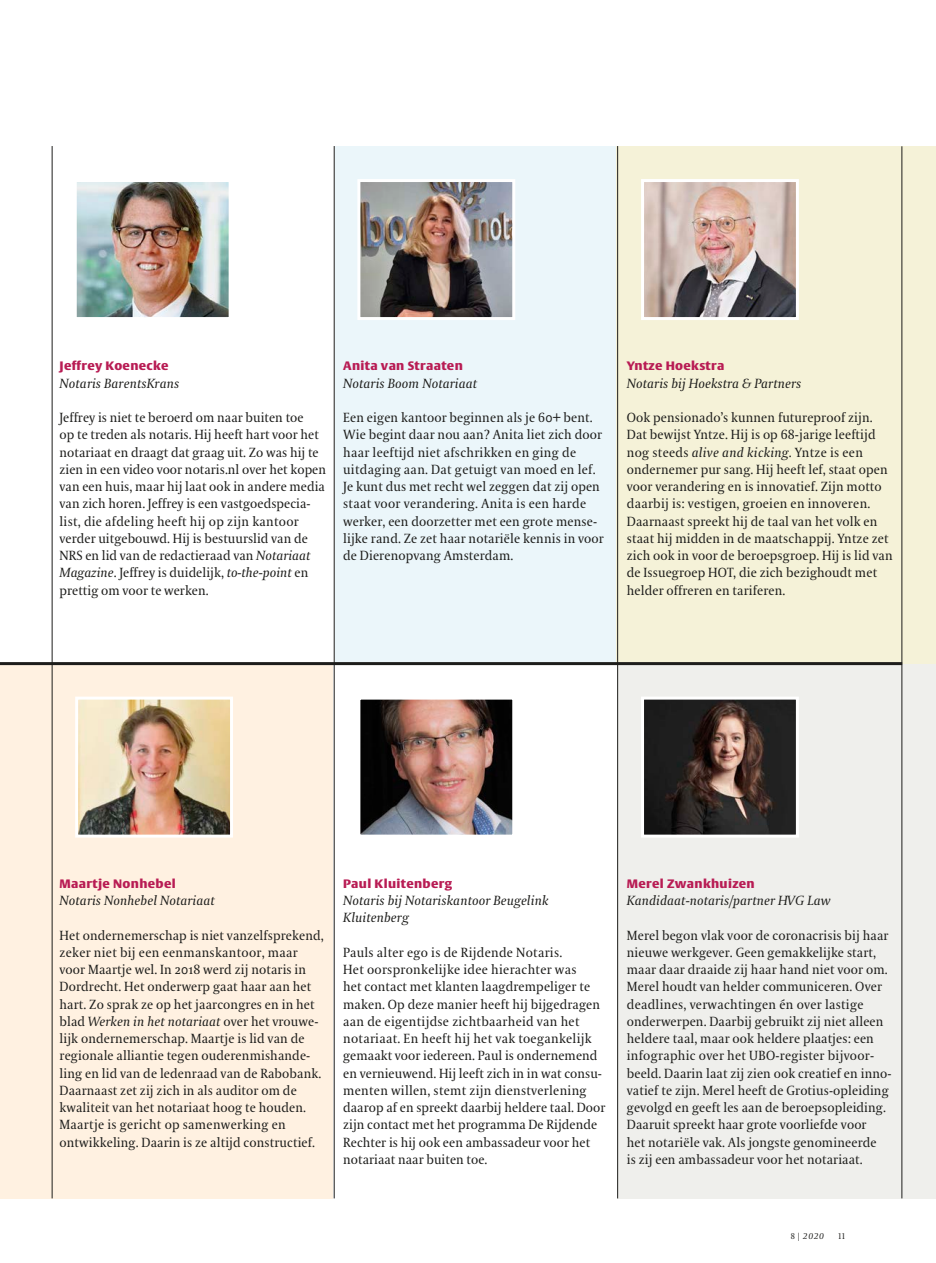
<style>
.page{position:relative;width:936px;height:1263px;background:#fff}
.page>*{position:absolute;margin:0;border:0;box-sizing:border-box;transform-origin:0 0}
.t1{font:13.2px/17.2px "VPRO Coranto";letter-spacing:.01em;color:#1d1d1b}
.t2{font:italic 13.2px/17.2px "VPRO Coranto";letter-spacing:.01em;color:#1d1d1b}
.t3{font:700 12px "VPRO Vesta";letter-spacing:.03em;color:#b81c54}
.t4{font:italic 8.25px "VPRO Coranto";color:#1d1d1b}
.t5{font:8.25px "VPRO Coranto Cn";color:#1d1d1b}
.s1{font-style:italic}
.s2{font-family:"VPRO Coranto Cn";font-style:normal}
</style>
<div class="page">
<div style="left:334px;top:146px;width:283px;height:518px;background:#ebf6fa"></div>
<div style="left:0;top:664px;width:333px;height:534px;background:#fff1e1"></div>
<div style="left:617px;top:664px;width:318px;height:534px;background:#efefec"></div>
<div style="left:617px;top:146px;width:318px;height:518px;background:#f5f2d8"></div>
<hr style="left:52px;top:146px;width:1px;height:1052px;background:#1d1d1b">
<hr style="left:617px;top:146px;width:1px;height:1052px;background:#1d1d1b">
<hr style="left:901px;top:146px;width:1px;height:1052px;background:#1d1d1b">
<hr style="left:334px;top:146px;width:1px;height:1052px;background:#1d1d1b">
<hr style="left:0;top:662px;width:902px;height:3px;background:#1d1d1b">
<img style="left:79px;top:701px;width:150px;height:133px">
<div style="left:75px;top:697px;width:158px;height:141px;border:3px solid #fff"></div>
<img style="left:361px;top:701px;width:150px;height:133px">
<div style="left:357px;top:697px;width:158px;height:141px;border:3px solid #fff"></div>
<img style="left:361px;top:183px;width:150px;height:133px">
<div style="left:357px;top:179px;width:158px;height:141px;border:3px solid #fff"></div>
<img style="left:78px;top:183px;width:149px;height:133px">
<div style="left:74px;top:179px;width:157px;height:141px;border:3px solid #fff"></div>
<img style="left:645px;top:701px;width:149px;height:133px">
<div style="left:641px;top:697px;width:157px;height:141px;border:3px solid #fff"></div>
<img style="left:645px;top:183px;width:149px;height:133px">
<div style="left:641px;top:179px;width:157px;height:141px;border:3px solid #fff"></div>
<p class="t3" style="left:60px;top:361px;width:110px">Jeffrey Koenecke</p>
<p class="t2" style="left:60px;top:375px;width:121px">Notaris BarentsKrans</p>
<p class="t1" style="left:60px;top:409px;width:268px">Jeffrey is niet te beroerd om naar buiten toe<br>op te treden als notaris. Hij heeft hart voor het notariaat en draagt dat graag uit. Zo was hij te zien in een video voor notaris.nl over het kopen van een huis, maar hij laat ook in andere media van zich horen. Jeffrey is een vastgoedspecia&shy;list, die afdeling heeft hij op zijn kantoor verder uitgebouwd. Hij is bestuurslid van de NRS en lid van de redactieraad van <span class="s1">Notariaat Magazine</span>. Jeffrey is duidelijk, <span class="s1">to-the-point</span> en prettig om voor te werken.</p>
<p class="t3" style="left:343px;top:361px;width:121px">Anita van Straaten</p>
<p class="t2" style="left:343px;top:375px;width:135px">Notaris Boom Notariaat</p>
<p class="t1" style="left:343px;top:409px;width:262px">Een eigen kantoor beginnen als je 60+ bent.<br>Wie begint daar nou aan? Anita liet zich door haar leeftijd niet afschrikken en ging de uitdaging aan. Dat getuigt van moed en lef.<br>Je kunt dus met recht wel zeggen dat zij open staat voor verandering. Anita is een harde werker, een doorzetter met een grote mense&shy;lijke rand. Ze zet haar notariële kennis in voor de Dierenopvang Amsterdam.</p>
<p class="t3" style="left:626px;top:361px;width:99px">Yntze Hoekstra</p>
<p class="t2" style="left:626px;top:375px;width:176px">Notaris bij Hoekstra &amp; Partners</p>
<p class="t1" style="left:626px;top:409px;width:267px">Ook pensionado’s kunnen futureproof zijn.<br>Dat bewijst Yntze. Hij is op 68-jarige leeftijd nog steeds <span class="s1">alive and kicking</span>. Yntze is een ondernemer pur sang. Hij heeft lef, staat open voor verandering en is innovatief. Zijn motto daarbij is: vestigen, groeien en innoveren.<br>Daarnaast spreekt hij de taal van het volk en staat hij midden in de maatschappij. Yntze zet zich ook in voor de beroepsgroep. Hij is lid van de Issuegroep HOT, die zich bezighoudt met helder offreren en tariferen.</p>
<p class="t3" style="left:60px;top:878px;width:118px">Maartje Nonhebel</p>
<p class="t2" style="left:60px;top:892px;width:157px">Notaris Nonhebel Notariaat</p>
<p class="t1" style="left:60px;top:926px;width:266px">Het ondernemerschap is niet vanzelfsprekend, zeker niet bij een eenmanskantoor, maar voor Maartje wel. In 2018 werd zij notaris in Dordrecht. Het onderwerp gaat haar aan het hart. Zo sprak ze op het jaarcongres en in het blad <span class="s1">Werken in het notariaat</span> over het vrouwe&shy;lijk ondernemerschap. Maartje is lid van de regionale alliantie tegen ouderenmishande&shy;ling en lid van de ledenraad van de Rabobank.<br>Daarnaast zet zij zich in als auditor om de kwaliteit van het notariaat hoog te houden.<br>Maartje is gericht op samenwerking en ontwikkeling. Daarin is ze altijd constructief.</p>
<p class="t3" style="left:343px;top:878px;width:110px">Paul Kluitenberg</p>
<p class="t2" style="left:343px;top:892px;width:207px">Notaris bij Notariskantoor Beugelink<br>Kluitenberg</p>
<p class="t1" style="left:343px;top:944px;width:264px">Pauls alter ego is de Rijdende Notaris.<br>Het oorspronkelijke idee hierachter was<br>het contact met klanten laagdrempeliger te maken. Op deze manier heeft hij bijgedragen aan de eigentijdse zichtbaarheid van het notariaat. En heeft hij het vak toegankelijk gemaakt voor iedereen. Paul is ondernemend en vernieuwend. Hij leeft zich in in wat consu&shy;menten willen, stemt zijn dienstverlening daarop af en spreekt daarbij heldere taal. Door zijn contact met het programma De Rijdende Rechter is hij ook een ambassadeur voor het notariaat naar buiten toe.</p>
<p class="t3" style="left:626px;top:878px;width:129px">Merel Zwankhuizen</p>
<p class="t2" style="left:626px;top:892px;width:205px">Kandidaat-notaris/partner HVG Law</p>
<p class="t1" style="left:626px;top:926px;width:266px">Merel begon vlak voor de coronacrisis bij haar nieuwe werkgever. Geen gemakkelijke start, maar daar draaide zij haar hand niet voor om.<br>Merel houdt van helder communiceren. Over deadlines, verwachtingen én over lastige onderwerpen. Daarbij gebruikt zij niet alleen heldere taal, maar ook heldere plaatjes: een infographic over het UBO-register bijvoor&shy;beeld. Daarin laat zij zien ook creatief en inno&shy;vatief te zijn. Merel heeft de Grotius-opleiding gevolgd en geeft les aan de beroepsopleiding.<br>Daaruit spreekt haar grote voorliefde voor<br>het notariële vak. Als jongste genomineerde<br>is zij een ambassadeur voor het notariaat.</p>
<p class="t4" style="left:790px;top:1231px;width:35px"><span class="s2">8 |</span> 2020</p>
<p class="t5" style="left:838px;top:1231px;width:8px">11</p>
</div>
